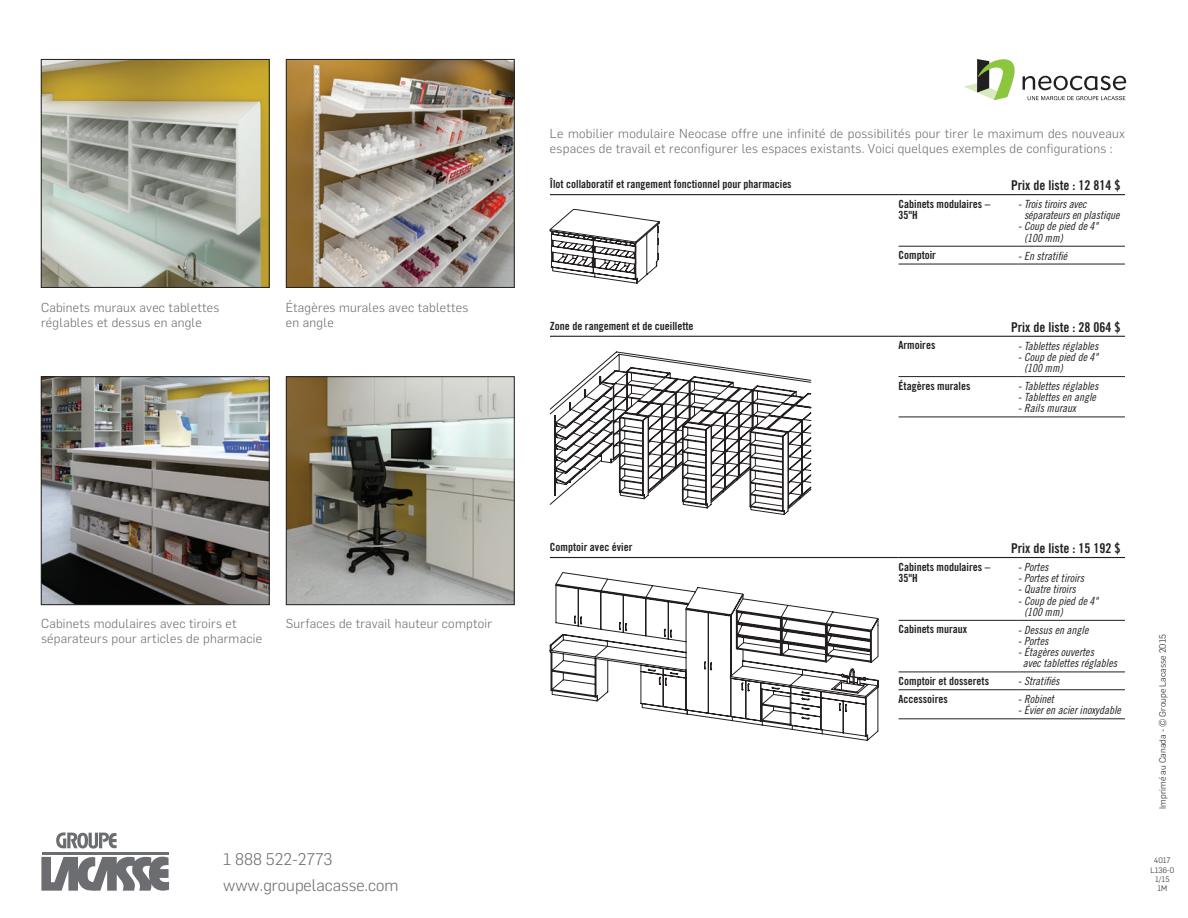
<style>
.page{position:relative;width:1188px;height:918px;background:#fff}
.page>*{position:absolute;margin:0;border:0;box-sizing:border-box;transform-origin:0 0}
.t1{font:300 16.5px/26.2px "Flama";color:#6c6d70}
.TAB_txt_ITAL{font:13.5px "Trade Gothic Bold Cond Twenty";color:#231f20}
.t2{font:300 12.75px/15px "Flama";letter-spacing:.02em;color:#6c6d70}
.TAB_txt_ITAL-2{font:11.25px/11.2px "Trade Gothic Cond Eighteen Obl";color:#231f20}
.TAB_txt_ITAL-3{font:11.25px/11.2px "Trade Gothic Bold Cond Twenty";color:#231f20}
.TAB_nom_produit{font:11.25px "Trade Gothic Bold Cond Twenty";color:#231f20}
.t3{font:300 9px "Flama";color:#231f20}
.t4{font:300 7.65px/9.3px "Flama";color:#231f20;text-align:center}
</style>
<div class="page">
<svg style="left:41px;top:856px;width:128px;height:35px"></svg>
<svg style="left:56px;top:832px;width:61px;height:17px"></svg>
<hr style="left:42px;top:852px;width:126px;height:2px;background:#6c6d70">
<hr style="left:899px;top:246px;width:119px;height:1px;background:#231f20">
<hr style="left:1018px;top:246px;width:107px;height:1px;background:#231f20">
<hr style="left:899px;top:264px;width:119px;height:1px;background:#231f20">
<hr style="left:1018px;top:264px;width:107px;height:1px;background:#231f20">
<hr style="left:550px;top:194px;width:349px;height:1px;background:#231f20">
<hr style="left:899px;top:194px;width:119px;height:1px;background:#231f20">
<hr style="left:1018px;top:194px;width:107px;height:1px;background:#231f20">
<hr style="left:899px;top:376px;width:119px;height:1px;background:#231f20">
<hr style="left:1018px;top:376px;width:107px;height:1px;background:#231f20">
<hr style="left:899px;top:417px;width:119px;height:1px;background:#231f20">
<hr style="left:1018px;top:417px;width:107px;height:1px;background:#231f20">
<hr style="left:550px;top:336px;width:349px;height:1px;background:#231f20">
<hr style="left:899px;top:336px;width:119px;height:1px;background:#231f20">
<hr style="left:1018px;top:336px;width:107px;height:1px;background:#231f20">
<hr style="left:899px;top:620px;width:119px;height:1px;background:#231f20">
<hr style="left:1018px;top:620px;width:107px;height:1px;background:#231f20">
<hr style="left:899px;top:672px;width:119px;height:1px;background:#231f20">
<hr style="left:1018px;top:672px;width:107px;height:1px;background:#231f20">
<hr style="left:899px;top:689px;width:119px;height:1px;background:#231f20">
<hr style="left:1018px;top:689px;width:107px;height:1px;background:#231f20">
<hr style="left:899px;top:718px;width:119px;height:1px;background:#231f20">
<hr style="left:1018px;top:718px;width:107px;height:1px;background:#231f20">
<hr style="left:550px;top:557px;width:349px;height:1px;background:#231f20">
<hr style="left:899px;top:557px;width:119px;height:1px;background:#231f20">
<hr style="left:1018px;top:557px;width:107px;height:1px;background:#231f20">
<svg style="left:550px;top:209px;width:109px;height:74px"></svg>
<svg style="left:550px;top:352px;width:261px;height:163px"></svg>
<svg style="left:550px;top:572px;width:194px;height:126px"></svg>
<svg style="left:574px;top:598px;width:304px;height:143px"></svg>
<img style="left:288px;top:378px;width:225px;height:225px">
<div style="left:286px;top:376px;width:229px;height:229px;border:1px solid #231f20"></div>
<img style="left:288px;top:61px;width:225px;height:225px">
<div style="left:286px;top:59px;width:229px;height:229px;border:1px solid #231f20"></div>
<img style="left:43px;top:378px;width:225px;height:225px">
<div style="left:41px;top:376px;width:229px;height:229px;border:1px solid #231f20"></div>
<img style="left:43px;top:61px;width:225px;height:225px">
<div style="left:41px;top:59px;width:229px;height:229px;border:1px solid #231f20"></div>
<svg style="left:1028px;top:96px;width:97px;height:4px"></svg>
<svg style="left:1023px;top:76px;width:104px;height:14px"></svg>
<svg style="left:964px;top:59px;width:51px;height:41px"></svg>
<p class="t2" style="left:41px;top:299px;width:180px">Cabinets muraux avec tablettes réglables et dessus en angle</p>
<p class="t2" style="left:286px;top:299px;width:184px">Étagères murales avec tablettes en angle</p>
<p class="t2" style="left:41px;top:615px;width:223px">Cabinets modulaires avec tiroirs et séparateurs pour articles de pharmacie</p>
<p class="t2" style="left:286px;top:615px;width:208px">Surfaces de travail hauteur comptoir</p>
<p class="t1" style="left:223px;top:845px;width:177px">1 888 522-2773 www.groupelacasse.com</p>
<p class="t2" style="left:550px;top:125px;width:576px">Le mobilier modulaire Neocase offre une infinité de possibilités pour tirer le maximum des nouveaux espaces de travail et reconfigurer les espaces existants. Voici quelques exemples de configurations :</p>
<p class="TAB_nom_produit" style="left:550px;top:178px;width:243px">Îlot collaboratif et rangement fonctionnel pour pharmacies</p>
<p class="TAB_txt_ITAL" style="left:1011px;top:177px;width:111px">Prix de liste : 12 814 $</p>
<p class="TAB_txt_ITAL-3" style="left:899px;top:198px;width:93px">Cabinets modulaires –<br>35"H</p>
<p class="TAB_txt_ITAL-2" style="left:1024px;top:198px;width:97px;text-indent:-6px">- Trois tiroirs avec séparateurs en plastique</p>
<p class="TAB_txt_ITAL-2" style="left:1024px;top:221px;width:76px;text-indent:-6px">- Coup de pied de 4" (100 mm)</p>
<p class="TAB_txt_ITAL-3" style="left:899px;top:250px;width:39px">Comptoir</p>
<p class="TAB_txt_ITAL-2" style="left:1018px;top:250px;width:51px">- En stratifié</p>
<p class="TAB_nom_produit" style="left:550px;top:319px;width:145px">Zone de rangement et de cueillette</p>
<p class="TAB_txt_ITAL" style="left:1011px;top:319px;width:111px">Prix de liste : 28 064 $</p>
<p class="TAB_txt_ITAL-3" style="left:899px;top:340px;width:38px">Armoires</p>
<p class="TAB_txt_ITAL-2" style="left:1018px;top:340px;width:82px">- Tablettes réglables</p>
<p class="TAB_txt_ITAL-2" style="left:1024px;top:351px;width:76px;text-indent:-6px">- Coup de pied de 4" (100 mm)</p>
<p class="TAB_txt_ITAL-3" style="left:899px;top:380px;width:73px">Étagères murales</p>
<p class="TAB_txt_ITAL-2" style="left:1018px;top:380px;width:82px">- Tablettes réglables</p>
<p class="TAB_txt_ITAL-2" style="left:1018px;top:391px;width:80px">- Tablettes en angle</p>
<p class="TAB_txt_ITAL-2" style="left:1018px;top:403px;width:60px">- Rails muraux</p>
<p class="TAB_nom_produit" style="left:550px;top:540px;width:84px">Comptoir avec évier</p>
<p class="TAB_txt_ITAL" style="left:1011px;top:540px;width:111px">Prix de liste : 15 192 $</p>
<p class="TAB_txt_ITAL-3" style="left:899px;top:561px;width:93px">Cabinets modulaires –<br>35"H</p>
<p class="TAB_txt_ITAL-2" style="left:1018px;top:561px;width:32px">- Portes</p>
<p class="TAB_txt_ITAL-2" style="left:1018px;top:572px;width:68px">- Portes et tiroirs</p>
<p class="TAB_txt_ITAL-2" style="left:1018px;top:584px;width:60px">- Quatre tiroirs</p>
<p class="TAB_txt_ITAL-2" style="left:1024px;top:595px;width:76px;text-indent:-6px">- Coup de pied de 4" (100 mm)</p>
<p class="TAB_txt_ITAL-3" style="left:899px;top:624px;width:70px">Cabinets muraux</p>
<p class="TAB_txt_ITAL-2" style="left:1018px;top:624px;width:72px">- Dessus en angle</p>
<p class="TAB_txt_ITAL-2" style="left:1018px;top:635px;width:32px">- Portes</p>
<p class="TAB_txt_ITAL-2" style="left:1023px;top:646px;width:96px;text-indent:-5px">- Étagères ouvertes<br>avec tablettes réglables</p>
<p class="TAB_txt_ITAL-3" style="left:899px;top:675px;width:92px">Comptoir et dosserets</p>
<p class="TAB_txt_ITAL-2" style="left:1018px;top:675px;width:43px">- Stratifiés</p>
<p class="TAB_txt_ITAL-3" style="left:899px;top:693px;width:51px">Accessoires</p>
<p class="TAB_txt_ITAL-2" style="left:1018px;top:693px;width:38px">- Robinet</p>
<p class="TAB_txt_ITAL-2" style="left:1018px;top:705px;width:105px">- Évier en acier inoxydable</p>
<p class="t3" style="left:1157px;top:809px;width:176px;rotate:-90deg">Imprimé au Canada - © Groupe Lacasse 2015</p>
<p class="t4" style="left:1154px;top:856px;width:18px">4017</p>
<p class="t4" style="left:1150px;top:865px;width:25px">L136-0<br>1/15</p>
<p class="t4" style="left:1157px;top:883px;width:11px">1M</p>
</div>
